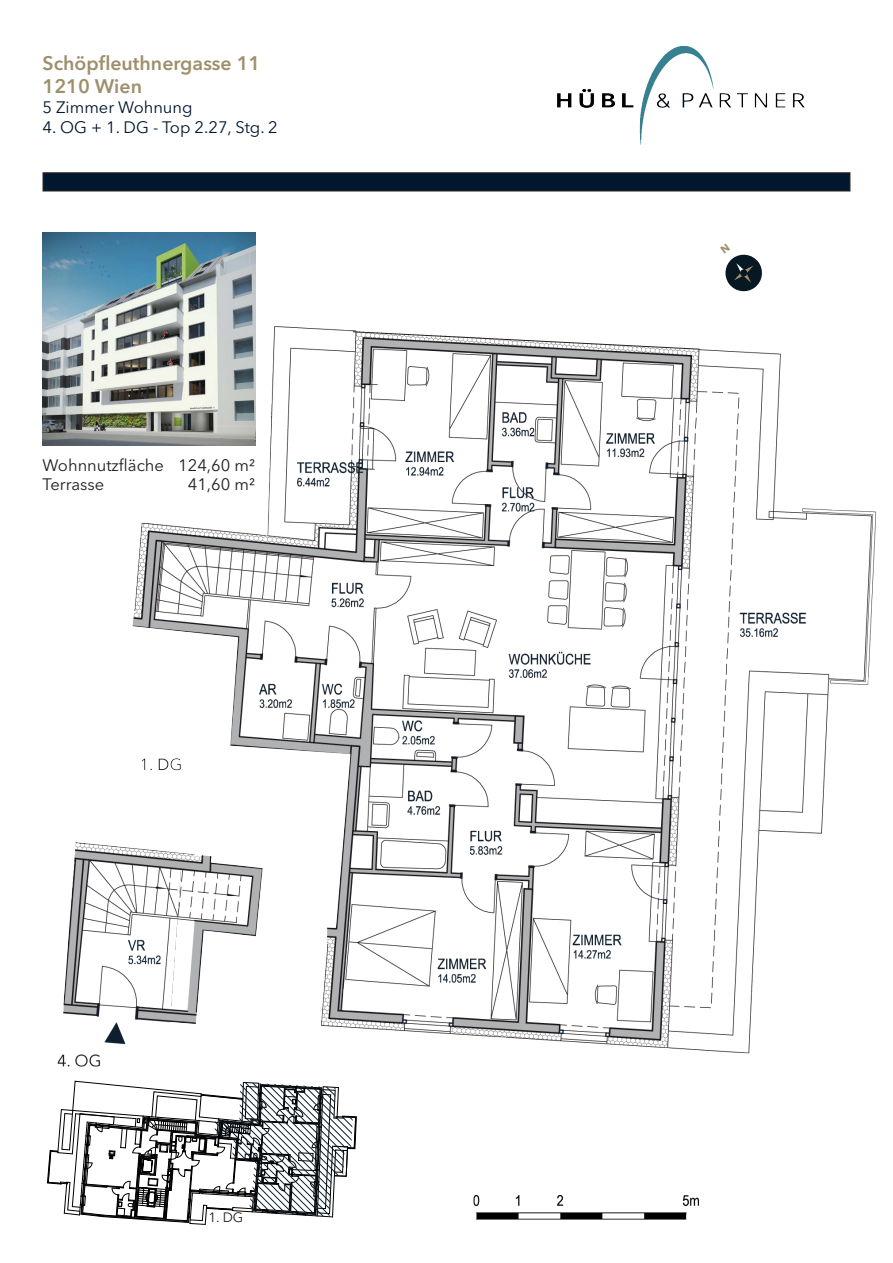
<style>
.page{position:relative;width:893px;height:1263px;background:#fff}
.page>*{position:absolute;margin:0;border:0;box-sizing:border-box;transform-origin:0 0}
.t1{font:600 19.5px "Avenir Next LT Pro";color:#9e8f6c}
.t2{font:16.5px "Avenir Next LT Pro";color:#231f20}
.t3{font:16.5px "Avenir Next LT Pro";color:#00172e}
.t4{font:13.5px "Avenir Next LT Pro";color:#231f20}
</style>
<div class="page">
<div style="left:43px;top:173px;width:807px;height:18px;background:#00172e"></div>
<div style="left:43px;top:172px;width:807px;height:19px;border:2px solid #231f20"></div>
<img style="left:557px;top:47px;width:247px;height:97px">
<img style="left:42px;top:232px;width:835px;height:831px">
<svg style="left:47px;top:1081px;width:309px;height:143px"></svg>
<img style="left:43px;top:233px;width:212px;height:212px">
<img style="left:473px;top:1195px;width:226px;height:25px">
<svg style="left:353px;top:331px;width:347px;height:18px"></svg>
<svg style="left:717px;top:243px;width:53px;height:52px"></svg>
<p class="t1" style="left:43px;top:51px;width:219px">Schöpfleuthnergasse 11</p>
<p class="t1" style="left:43px;top:75px;width:101px">1210 Wien</p>
<p class="t3" style="left:43px;top:98px;width:152px">5 Zimmer Wohnung</p>
<p class="t3" style="left:43px;top:117px;width:237px">4. OG + 1. DG - Top 2.27, Stg. 2</p>
<p class="t2" style="left:43px;top:455px;width:123px">Wohnnutzfläche</p>
<p class="t2" style="left:43px;top:475px;width:63px">Terrasse</p>
<p class="t2" style="left:178px;top:455px;width:78px">124,60 m²</p>
<p class="t2" style="left:188px;top:475px;width:69px">41,60 m²</p>
<p class="t4" style="left:208px;top:1209px;width:37px">1. DG</p>
</div>
